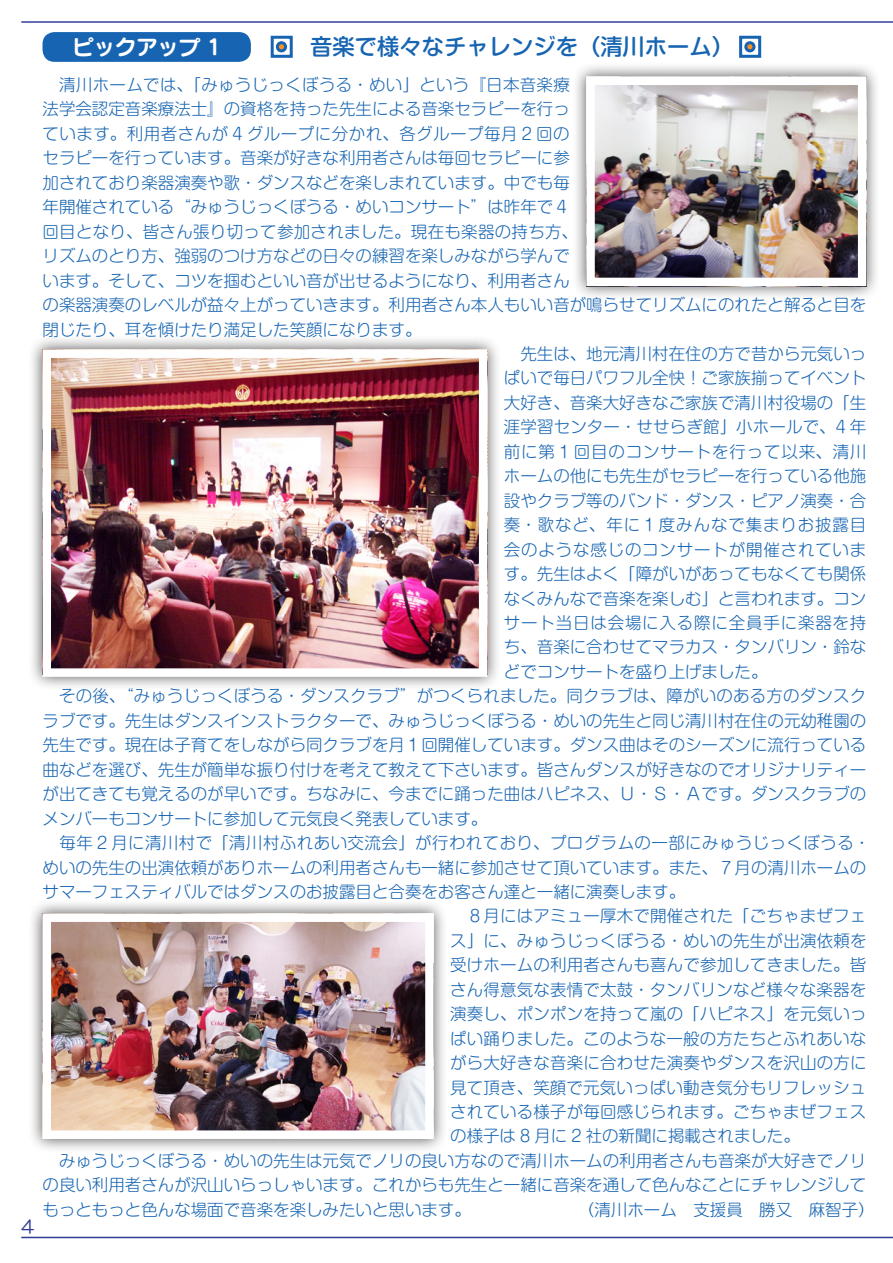
<style>
.page{position:relative;width:893px;height:1263px;background:#fff}
.page>*{position:absolute;margin:0;border:0;box-sizing:border-box;transform-origin:0 0}
.小見出し{font:500 22.35px "Shin M Go Pro";color:#1765b2}
.t1{font:21.3px "Seurat Pro B";color:#fff}
.t2{font:18px "HG Maru Gothic MPRO";color:#303c98}
.本文{font:300 16.5px/24.5px "Shin M Go Pro";color:#1765b2;text-align:justify}
</style>
<div class="page">
<hr style="left:21px;top:1237px;width:872px;height:1px;background:#303c98">
<hr style="left:21px;top:21px;width:872px;height:2px;background:#303c98">
<div style="left:43px;top:32px;width:208px;height:30px;background:#1765b2;border-radius:12px"></div>
<svg style="left:275px;top:42px;width:12px;height:11px"></svg>
<div style="left:271px;top:36px;width:22px;height:22px;border:3px solid #1765b2"></div>
<div style="left:277px;top:43px;width:9px;height:8px;background:#f7931d;border-radius:50%"></div>
<div style="left:276px;top:41px;width:11px;height:11px;border:3px solid #1765b2;border-radius:50%"></div>
<svg style="left:745px;top:41px;width:11px;height:12px"></svg>
<div style="left:739px;top:36px;width:22px;height:22px;border:3px solid #1765b2"></div>
<div style="left:746px;top:43px;width:8px;height:8px;background:#f7931d;border-radius:50%"></div>
<div style="left:744px;top:41px;width:11px;height:11px;border:3px solid #1765b2;border-radius:50%"></div>
<div style="left:572px;top:62px;width:308px;height:238px;background:#231f20;opacity:.75"></div>
<img style="left:596px;top:87px;width:260px;height:189px">
<div style="left:586px;top:77px;width:280px;height:209px;border:9px solid #fff"></div>
<div style="left:28px;top:335px;width:473px;height:356px;background:#231f20;opacity:.75"></div>
<img style="left:53px;top:359px;width:424px;height:308px">
<div style="left:43px;top:349px;width:444px;height:328px;border:9px solid #fff"></div>
<div style="left:28px;top:899px;width:420px;height:254px;background:#231f20;opacity:.75"></div>
<img style="left:53px;top:923px;width:371px;height:206px">
<div style="left:43px;top:913px;width:391px;height:226px;border:9px solid #fff"></div>
<p class="t2" style="left:21px;top:1217px;width:15px">4</p>
<p class="t1" style="left:73px;top:32px;width:150px">ピックアップ 1</p>
<p class="小見出し" style="left:310px;top:29px;width:426px">音楽で様々なチャレンジを（清川ホーム）</p>
<p class="本文" style="left:43px;top:71px;width:825px;text-align:left">　清川ホームでは、「みゅうじっくぼうる・めい」という『日本音楽療<br>法学会認定音楽療法士』の資格を持った先生による音楽セラピーを行っ<br>ています。利用者さんが 4 グループに分かれ、各グループ毎月 2 回の<br>セラピーを行っています。音楽が好きな利用者さんは毎回セラピーに参<br>加されており楽器演奏や歌・ダンスなどを楽しまれています。中でも毎<br>年開催されている“みゅうじっくぼうる・めいコンサート”は昨年で４<br>回目となり、皆さん張り切って参加されました。現在も楽器の持ち方、<br>リズムのとり方、強弱のつけ方などの日々の練習を楽しみながら学んで<br>います。そして、コツを掴むといい音が出せるようになり、利用者さん<br>の楽器演奏のレベルが益々上がっていきます。利用者さん本人もいい音が鳴らせてリズムにのれたと解ると目を閉じたり、耳を傾けたり満足した笑顔になります。</p>
<p class="本文" style="left:504px;top:340px;width:364px">　先生は、地元清川村在住の方で昔から元気いっぱいで毎日パワフル全快！ご家族揃ってイベント大好き、音楽大好きなご家族で清川村役場の「生涯学習センター・せせらぎ館」小ホールで、4 年前に第 1 回目のコンサートを行って以来、清川ホームの他にも先生がセラピーを行っている他施設やクラブ等のバンド・ダンス・ピアノ演奏・合奏・歌など、年に 1 度みんなで集まりお披露目会のような感じのコンサートが開催されています。先生はよく「障がいがあってもなくても関係なくみんなで音楽を楽しむ」と言われます。コンサート当日は会場に入る際に全員手に楽器を持ち、音楽に合わせてマラカス・タンバリン・鈴などでコンサートを盛り上げました。</p>
<p class="本文" style="left:43px;top:682px;width:825px">　その後、“みゅうじっくぼうる・ダンスクラブ”がつくられました。同クラブは、障がいのある方のダンスクラブです。先生はダンスインストラクターで、みゅうじっくぼうる・めいの先生と同じ清川村在住の元幼稚園の先生です。現在は子育てをしながら同クラブを月１回開催しています。ダンス曲はそのシーズンに流行っている曲などを選び、先生が簡単な振り付けを考えて教えて下さいます。皆さんダンスが好きなのでオリジナリティーが出てきても覚えるのが早いです。ちなみに、今までに踊った曲はハピネス、Ｕ・Ｓ・Ａです。ダンスクラブのメンバーもコンサートに参加して元気良く発表しています。</p>
<p class="本文" style="left:43px;top:829px;width:829px;text-align:left">　毎年 2 月に清川村で「清川村ふれあい交流会」が行われており、プログラムの一部にみゅうじっくぼうる・めいの先生の出演依頼がありホームの利用者さんも一緒に参加させて頂いています。また、７月の清川ホームのサマーフェスティバルではダンスのお披露目と合奏をお客さん達と一緒に演奏します。</p>
<p class="本文" style="left:450px;top:902px;width:418px">　８月にはアミュー厚木で開催された「ごちゃまぜフェス」に、みゅうじっくぼうる・めいの先生が出演依頼を受けホームの利用者さんも喜んで参加してきました。皆さん得意気な表情で太鼓・タンバリンなど様々な楽器を演奏し、ポンポンを持って嵐の「ハピネス」を元気いっぱい踊りました。このような一般の方たちとふれあいながら大好きな音楽に合わせた演奏やダンスを沢山の方に見て頂き、笑顔で元気いっぱい動き気分もリフレッシュされている様子が毎回感じられます。ごちゃまぜフェスの様子は 8 月に 2 社の新聞に掲載されました。</p>
<p class="本文" style="left:43px;top:1146px;width:825px">　みゅうじっくぼうる・めいの先生は元気でノリの良い方なので清川ホームの利用者さんも音楽が大好きでノリの良い利用者さんが沢山いらっしゃいます。これからも先生と一緒に音楽を通して色んなことにチャレンジしてもっともっと色んな場面で音楽を楽しみたいと思います。</p>
<p class="本文" style="left:578px;top:1195px;width:298px">（清川ホーム　支援員　勝又　麻智子）</p>
</div>
